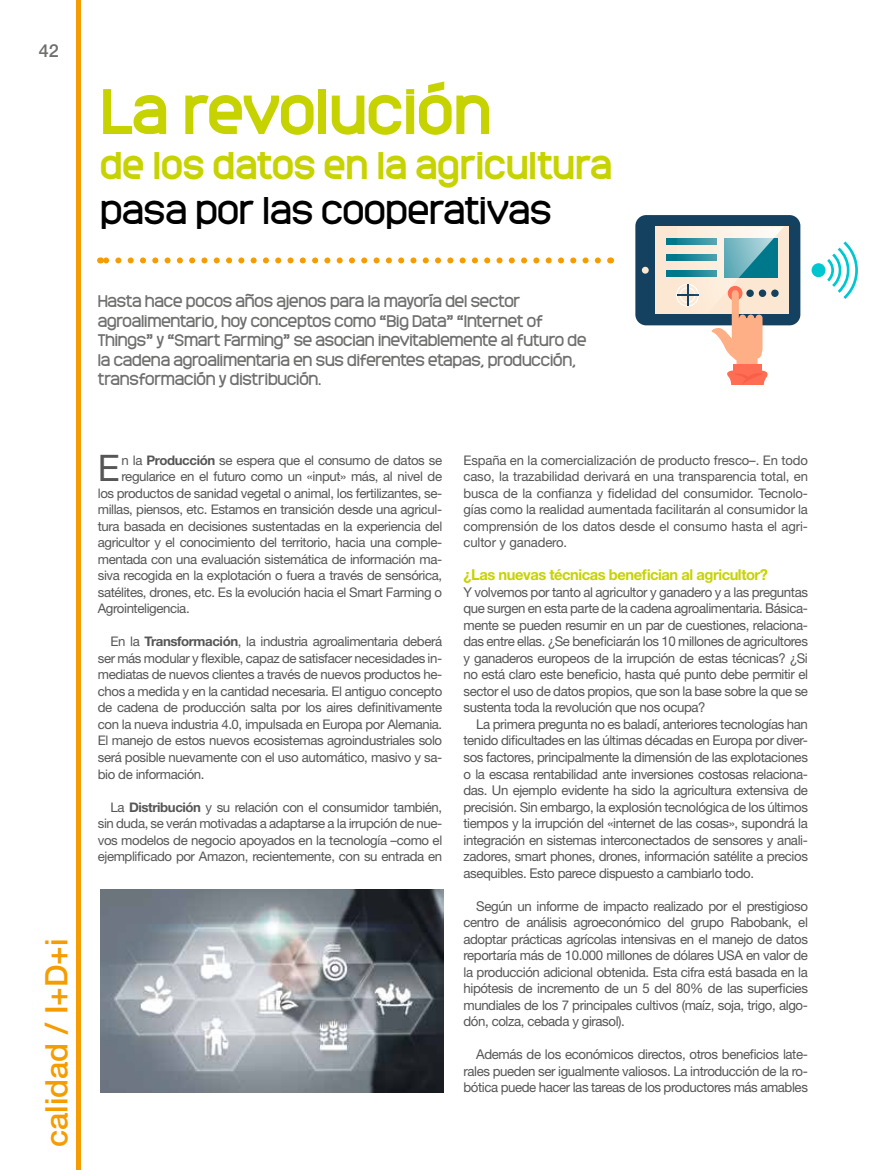
<style>
.page{position:relative;width:893px;height:1170px;background:#fff}
.page>*{position:absolute;margin:0;border:0;box-sizing:border-box;transform-origin:0 0}
.t1{font:700 60px "Monark";color:#c7d300}
.t2{font:36.6px "Helvetica Neue LT Std";color:#565656}
.t3{font:700 36px "Monark";color:#c7d300}
.t4{font:36px "Monark";color:#000}
.t5{font:500 31.05px "Helvetica Neue LT Std";color:#f59c00}
.t6{font:500 18px "Helvetica Neue LT Std";color:#6f6f6e}
.t7{font:15.75px/19.5px "Monark";letter-spacing:-.01em;color:#6f6f6e}
.t8{font:700 15px "Helvetica Neue LT Std";letter-spacing:-.03em;color:#c7d300}
.t9{font:13.5px/16.5px "Helvetica Neue LT Std";letter-spacing:-.03em;color:#565656;text-align:justify}
.t10{font:13.2px/16.5px "Helvetica Neue LT Std";letter-spacing:-.03em;color:#565656;text-align:justify}
.s1{font-weight:700}
</style>
<div class="page">
<hr style="left:77px;top:0;width:4px;height:1169px;background:#f59c00">
<div style="left:635px;top:215px;width:165px;height:110px;background:#144160;border-radius:11px"></div>
<div style="left:655px;top:226px;width:134px;height:88px;background:#fce8d2"></div>
<div style="left:676px;top:284px;width:23px;height:22px;border:1px solid #fff;border-radius:50%"></div>
<div style="left:642px;top:267px;width:7px;height:7px;background:#fce8d2;border-radius:50%"></div>
<div style="left:666px;top:238px;width:51px;height:7px;background:#00788c"></div>
<div style="left:666px;top:254px;width:51px;height:7px;background:#00788c"></div>
<div style="left:666px;top:270px;width:51px;height:7px;background:#00788c"></div>
<div style="left:812px;top:263px;width:13px;height:14px;background:#00c7cf;border-radius:50%"></div>
<svg style="left:827px;top:241px;width:31px;height:58px"></svg>
<svg style="left:677px;top:226px;width:107px;height:158px"></svg>
<svg style="left:100px;top:257px;width:498px;height:6px"></svg>
<img style="left:100px;top:889px;width:344px;height:202px">
<h3 class="t6" style="left:39px;top:40px;width:22px">42</h3>
<h3 class="t5" style="left:38px;top:1147px;width:210px;rotate:-90deg">calidad / I+D+i</h3>
<h1 class="t1" style="left:100px;top:68px;width:393px">La revolución</h1>
<h3 class="t3" style="left:100px;top:139px;width:514px">de los datos en la agricultura</h3>
<h3 class="t4" style="left:100px;top:186px;width:453px">pasa por las cooperativas</h3>
<p class="t7" style="left:98px;top:291px;width:490px">Hasta hace pocos años ajenos para la mayoría del sector agroalimentario, hoy conceptos como “Big Data” “Internet of Things” y “Smart Farming” se asocian inevitablemente al futuro de la cadena agroalimentaria en sus diferentes etapas, producción, transformación y distribución.</p>
<h2 class="t2" style="left:98px;top:446px;width:23px">E</h2>
<p class="t10" style="left:122px;top:451px;width:322px">n la <span class="s1">Producción</span> se espera que el consumo de datos se</p>
<p class="t10" style="left:122px;top:468px;width:322px">regularice en el futuro como un «input» más, al nivel de</p>
<p class="t10" style="left:98px;top:484px;width:346px">los productos de sanidad vegetal o animal, los fertilizantes, se-</p>
<p class="t10" style="left:98px;top:501px;width:346px">millas, piensos, etc. Estamos en transición desde una agricul-</p>
<p class="t10" style="left:98px;top:517px;width:346px">tura basada en decisiones sustentadas en la experiencia del</p>
<p class="t10" style="left:98px;top:534px;width:346px">agricultor y el conocimiento del territorio, hacia una comple-</p>
<p class="t10" style="left:98px;top:550px;width:346px">mentada con una evaluación sistemática de información ma-</p>
<p class="t10" style="left:98px;top:567px;width:346px">siva recogida en la explotación o fuera a través de sensórica,</p>
<p class="t10" style="left:98px;top:583px;width:346px">satélites, drones, etc. Es la evolución hacia el Smart Farming o</p>
<p class="t10" style="left:98px;top:600px;width:93px">Agrointeligencia.</p>
<p class="t10" style="left:98px;top:633px;width:346px;text-indent:13px">En la <span class="s1">Transformación</span>, la industria agroalimentaria deberá ser más modular y flexible, capaz de satisfacer necesidades in&shy;mediatas de nuevos clientes a través de nuevos productos he&shy;chos a medida y en la cantidad necesaria. El antiguo concepto de cadena de producción salta por los aires definitivamente con la nueva industria 4.0, impulsada en Europa por Alemania.<br>El manejo de estos nuevos ecosistemas agroindustriales solo será posible nuevamente con el uso automático, masivo y sa&shy;bio de información.</p>
<p class="t10" style="left:98px;top:798px;width:346px;text-indent:13px">La <span class="s1">Distribución</span> y su relación con el consumidor también, sin duda, se verán motivadas a adaptarse a la irrupción de nue&shy;vos modelos de negocio apoyados en la tecnología –como el ejemplificado por Amazon, recientemente, con su entrada en</p>
<p class="t10" style="left:463px;top:451px;width:346px">España en la comercialización de producto fresco–. En todo caso, la trazabilidad derivará en una transparencia total, en busca de la confianza y fidelidad del consumidor. Tecnolo&shy;gías como la realidad aumentada facilitarán al consumidor la comprensión de los datos desde el consumo hasta el agri&shy;cultor y ganadero.</p>
<p class="t8" style="left:463px;top:565px;width:306px">¿Las nuevas técnicas benefician al agricultor?</p>
<p class="t9" style="left:463px;top:583px;width:346px">Y volvemos por tanto al agricultor y ganadero y a las preguntas que surgen en esta parte de la cadena agroalimentaria. Básica&shy;mente se pueden resumir en un par de cuestiones, relaciona&shy;das entre ellas. ¿Se beneficiarán los 10 millones de agricultores y ganaderos europeos de la irrupción de estas técnicas? ¿Si no está claro este beneficio, hasta qué punto debe permitir el sector el uso de datos propios, que son la base sobre la que se sustenta toda la revolución que nos ocupa?</p>
<p class="t9" style="left:463px;top:715px;width:346px;text-indent:13px">La primera pregunta no es baladí, anteriores tecnologías han tenido dificultades en las últimas décadas en Europa por diver&shy;sos factores, principalmente la dimensión de las explotaciones o la escasa rentabilidad ante inversiones costosas relaciona&shy;das. Un ejemplo evidente ha sido la agricultura extensiva de precisión. Sin embargo, la explosión tecnológica de los últimos tiempos y la irrupción del «internet de las cosas», supondrá la integración en sistemas interconectados de sensores y anali&shy;zadores, smart phones, drones, información satélite a precios asequibles. Esto parece dispuesto a cambiarlo todo.</p>
<p class="t9" style="left:463px;top:897px;width:346px;text-indent:13px">Según un informe de impacto realizado por el prestigioso centro de análisis agroeconómico del grupo Rabobank, el adoptar prácticas agrícolas intensivas en el manejo de datos reportaría más de 10.000 millones de dólares USA en valor de la producción adicional obtenida. Esta cifra está basada en la hipótesis de incremento de un 5 del 80% de las superficies mundiales de los 7 principales cultivos (maíz, soja, trigo, algo&shy;dón, colza, cebada y girasol).</p>
<p class="t9" style="left:463px;top:1045px;width:346px;text-indent:13px">Además de los económicos directos, otros beneficios late&shy;rales pueden ser igualmente valiosos. La introducción de la ro&shy;bótica puede hacer las tareas de los productores más amables</p>
</div>
